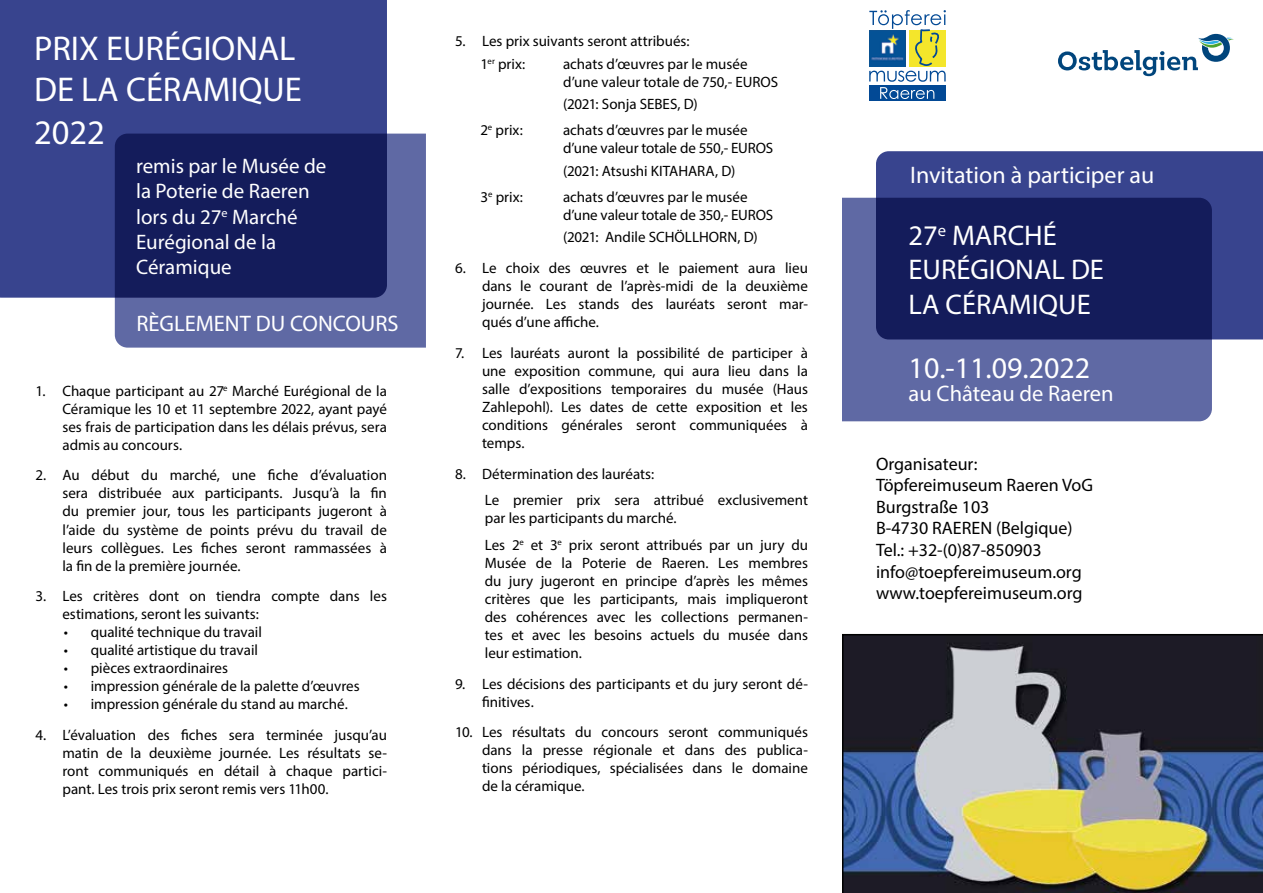
<style>
.page{position:relative;width:1263px;height:893px;background:#fff}
.page>*{position:absolute;margin:0;border:0;box-sizing:border-box;transform-origin:0 0}
.t1{font:34.5px/42.3px "Myriad Pro";color:#fff}
.t2{font:30px "Myriad Pro";color:#fff}
.t3{font:28.5px/34.2px "Myriad Pro";color:#fff}
.t4{font:24px "Myriad Pro";color:#fff}
.t5{font:22.5px "Myriad Pro";color:#fff}
.t6{font:21px/25.2px "Myriad Pro";color:#fff}
.t7{font:18px/21.6px "Myriad Pro";color:#000}
.t8{font:15px/18px "Myriad Pro";color:#000}
</style>
<div class="page">
<svg style="left:1058px;top:34px;width:176px;height:42px"></svg>
<div style="left:869px;top:85px;width:77px;height:16px;background:#024995"></div>
<svg style="left:869px;top:10px;width:77px;height:89px"></svg>
<img style="left:869px;top:31px;width:36px;height:36px">
<div style="left:0;top:0;width:387px;height:298px;background:#38448e"></div>
<div style="left:876px;top:151px;width:387px;height:188px;background:#38448e"></div>
<svg style="left:115px;top:134px;width:311px;height:214px;background:#2d3573"></svg>
<svg style="left:842px;top:198px;width:370px;height:223px;background:#343d7a"></svg>
<svg style="left:842px;top:634px;width:421px;height:259px;background:#646864"></svg>
<h1 class="t1" style="left:34px;top:27px;width:269px">PRIX EURÉGIONAL<br>DE LA CÉRAMIQUE<br>2022</h1>
<h3 class="t6" style="left:136px;top:153px;width:192px">remis par le Musée de la Poterie de Raeren lors du 27<sup>e</sup> Marché<br>Eurégional de la<br>Céramique</h3>
<h3 class="t4" style="left:910px;top:161px;width:246px">Invitation à participer au</h3>
<p class="t8" style="left:480px;top:30px;width:210px;line-height:22.2px;text-indent:-26px">5. Les prix suivants seront attribués:<br>1<sup>er</sup> prix:</p>
<p class="t8" style="left:563px;top:54px;width:217px">achats d’œuvres par le musée d’une valeur totale de 750,- EUROS</p>
<p class="t8" style="left:563px;top:95px;width:136px">(2021: Sonja SEBES, D)</p>
<p class="t8" style="left:480px;top:121px;width:44px">2<sup>e</sup> prix:</p>
<p class="t8" style="left:563px;top:121px;width:212px">achats d’œuvres par le musée d’une valeur totale de 550,- EUROS</p>
<p class="t8" style="left:563px;top:161px;width:174px">(2021: Atsushi KITAHARA, D)</p>
<p class="t8" style="left:480px;top:188px;width:44px">3<sup>e</sup> prix:</p>
<p class="t8" style="left:563px;top:188px;width:212px">achats d’œuvres par le musée d’une valeur totale de 350,- EUROS</p>
<p class="t8" style="left:563px;top:228px;width:196px">(2021: Andile SCHÖLLHORN, D)</p>
<p class="t8" style="left:482px;top:259px;width:327px;text-align:justify;text-indent:-27px">6. Le choix des œuvres et le paiement aura lieu dans le courant de l’après-midi de la deuxième journée. Les stands des lauréats seront mar&shy;qués d’une affiche.</p>
<p class="t8" style="left:482px;top:344px;width:327px;text-align:justify;text-indent:-27px">7. Les lauréats auront la possibilité de participer à une exposition commune, qui aura lieu dans la salle d’expositions temporaires du musée (Haus Zahlepohl). Les dates de cette exposition et les conditions générales seront communiquées à temps.</p>
<p class="t8" style="left:485px;top:460px;width:325px;line-height:26.5px;text-indent:-30px">8. Détermination des lauréats:<br>Le premier prix sera attribué exclusivement</p>
<p class="t8" style="left:485px;top:505px;width:325px;line-height:26.5px">par les participants du marché.<br>Les 2<sup>e</sup> et 3<sup>e</sup> prix seront attribués par un jury du</p>
<p class="t8" style="left:485px;top:553px;width:325px;text-align:justify">Musée de la Poterie de Raeren. Les membres du jury jugeront en principe d’après les mêmes critères que les participants, mais impliqueront des cohérences avec les collections permanen&shy;tes et avec les besoins actuels du musée dans leur estimation.</p>
<p class="t8" style="left:482px;top:674px;width:327px;text-indent:-27px">9. Les décisions des participants et du jury seront dé&shy;finitives.</p>
<p class="t8" style="left:482px;top:723px;width:327px;text-align:justify;text-indent:-27px">10. Les résultats du concours seront communiqués dans la presse régionale et dans des publica&shy;tions périodiques, spécialisées dans le domaine de la céramique.</p>
<h3 class="t3" style="left:909px;top:218px;width:197px">27<sup>e</sup> MARCHÉ<br>EURÉGIONAL DE<br>LA CÉRAMIQUE</h3>
<h3 class="t5" style="left:136px;top:309px;width:264px">RÈGLEMENT DU CONCOURS</h3>
<h2 class="t2" style="left:909px;top:349px;width:183px">10.-11.09.2022</h2>
<h3 class="t5" style="left:909px;top:380px;width:207px">au Château de Raeren</h3>
<p class="t8" style="left:62px;top:381px;width:326px;text-align:justify;text-indent:-27px">1. Chaque participant au 27<sup>e</sup> Marché Eurégional de la Céramique les 10 et 11 septembre 2022, ayant payé ses frais de participation dans les délais prévus, sera admis au concours.</p>
<p class="t8" style="left:62px;top:466px;width:326px;text-align:justify;text-indent:-27px">2. Au début du marché, une fiche d’évaluation sera distribuée aux participants. Jusqu’à la fin du premier jour, tous les participants jugeront à l’aide du système de points prévu du travail de leurs collègues. Les fiches seront rammassées à la fin de la première journée.</p>
<p class="t8" style="left:62px;top:587px;width:326px;text-indent:-27px">3. Les critères dont on tiendra compte dans les estimations, seront les suivants:</p>
<p class="t8" style="left:64px;top:623px;width:200px">• qualité technique du travail</p>
<p class="t8" style="left:64px;top:641px;width:196px">• qualité artistique du travail</p>
<p class="t8" style="left:64px;top:659px;width:166px">• pièces extraordinaires</p>
<p class="t8" style="left:64px;top:677px;width:297px">• impression générale de la palette d’œuvres</p>
<p class="t8" style="left:64px;top:695px;width:286px">• impression générale du stand au marché.</p>
<p class="t8" style="left:62px;top:726px;width:326px;text-align:justify;text-indent:-27px">4. L’évaluation des fiches sera terminée jusqu’au matin de la deuxième journée. Les résultats se&shy;ront communiqués en détail à chaque partici&shy;pant. Les trois prix seront remis vers 11h00.</p>
<p class="t7" style="left:876px;top:452px;width:219px">Organisateur:<br>Töpfereimuseum Raeren VoG<br>Burgstraße 103<br>B-4730 RAEREN (Belgique)<br>Tel.: +32-(0)87-850903 info@toepfereimuseum.org www.toepfereimuseum.org</p>
</div>
